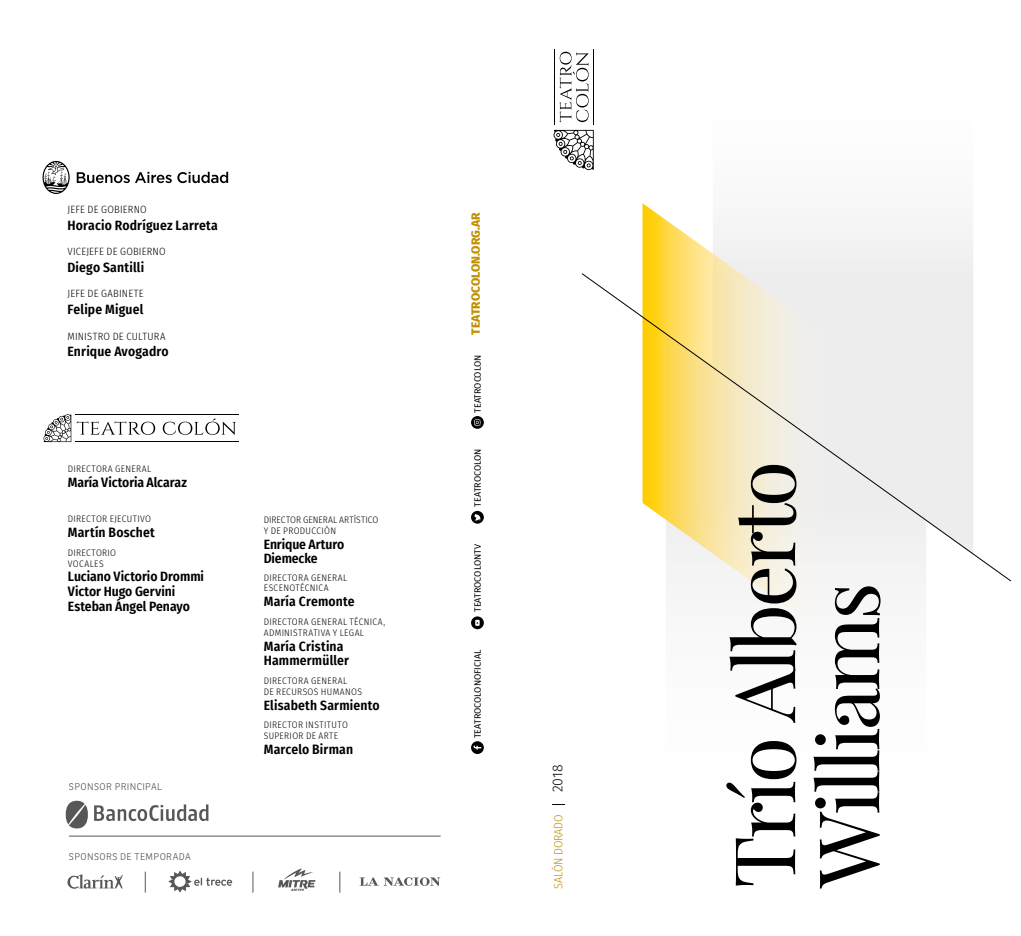
<style>
.page{position:relative;width:1021px;height:936px;background:#fff}
.page>*{position:absolute;margin:0;border:0;box-sizing:border-box;transform-origin:0 0}
.t1{font:84px/84px "Playfair Display";letter-spacing:-.035em;color:#000}
.t2{font:300 14.1px "Fira Sans";color:#000}
.t3{font:600 13.5px/14.9px "Fira Sans Condensed";letter-spacing:.01em;color:#000}
.t4{font:600 13.5px/14.9px "Fira Sans Condensed";letter-spacing:-.01em;color:#000}
.t5{font:800 12px "Fira Sans";color:#c09100}
.t6{font:300 12px "Fira Sans Condensed";letter-spacing:-.02em;color:#c09100}
.t7{font:300 10.5px "Fira Sans Condensed";letter-spacing:.02em;color:#000}
.t8{font:300 9.45px/10.8px "Fira Sans Condensed";letter-spacing:.03em;color:#000}
.t9{font:300 9.45px/10.8px "Fira Sans Condensed";letter-spacing:.01em;color:#000}
.t10{font:300 9.45px "Ronnia";letter-spacing:.045em;color:#575756}
.t11{font:9px "Fira Sans";color:#000}
</style>
<div class="page">
<svg style="left:77px;top:172px;width:151px;height:11px"></svg>
<svg style="left:42px;top:161px;width:28px;height:33px"></svg>
<svg style="left:77px;top:421px;width:78px;height:14px"></svg>
<svg style="left:163px;top:418px;width:73px;height:17px"></svg>
<svg style="left:43px;top:414px;width:28px;height:28px"></svg>
<hr style="left:75px;top:441px;width:163px;height:1px;background:#000">
<hr style="left:75px;top:414px;width:163px;height:1px;background:#000">
<svg style="left:471px;top:741px;width:13px;height:13px"></svg>
<svg style="left:471px;top:511px;width:13px;height:12px"></svg>
<svg style="left:471px;top:616px;width:13px;height:13px"></svg>
<svg style="left:471px;top:416px;width:13px;height:13px"></svg>
<svg style="left:474px;top:419px;width:6px;height:6px"></svg>
<svg style="left:67px;top:874px;width:56px;height:14px"></svg>
<svg style="left:168px;top:870px;width:64px;height:22px"></svg>
<svg style="left:359px;top:877px;width:81px;height:8px"></svg>
<svg style="left:278px;top:868px;width:37px;height:22px"></svg>
<hr style="left:69px;top:835px;width:372px;height:1px;background:#575756">
<svg style="left:145px;top:871px;width:1px;height:21px"></svg>
<svg style="left:253px;top:871px;width:1px;height:21px"></svg>
<svg style="left:339px;top:871px;width:1px;height:21px"></svg>
<svg style="left:559px;top:52px;width:29px;height:70px"></svg>
<svg style="left:553px;top:130px;width:40px;height:40px"></svg>
<hr style="left:593px;top:49px;width:1px;height:75px;background:#000">
<hr style="left:554px;top:49px;width:1px;height:75px;background:#000">
<svg style="left:552px;top:804px;width:13px;height:1px"></svg>
<div style="left:831px;top:228px;width:142px;height:45px;background:#f2f2f2"></div>
<svg style="left:642px;top:203px;width:189px;height:416px"></svg>
<svg style="left:582px;top:273px;width:429px;height:308px"></svg>
<svg style="left:94px;top:804px;width:114px;height:17px"></svg>
<svg style="left:66px;top:800px;width:22px;height:28px"></svg>
<p class="t7" style="left:67px;top:202px;width:81px">JEFE DE GOBIERNO</p>
<p class="t3" style="left:67px;top:217px;width:152px">Horacio Rodríguez Larreta</p>
<p class="t7" style="left:67px;top:244px;width:100px">VICEJEFE DE GOBIERNO</p>
<p class="t3" style="left:67px;top:259px;width:78px">Diego Santilli</p>
<p class="t7" style="left:67px;top:286px;width:78px">JEFE DE GABINETE</p>
<p class="t3" style="left:67px;top:301px;width:77px">Felipe Miguel</p>
<p class="t7" style="left:67px;top:328px;width:99px">MINISTRO DE CULTURA</p>
<p class="t3" style="left:67px;top:343px;width:103px">Enrique Avogadro</p>
<p class="t8" style="left:68px;top:463px;width:85px">DIRECTORA GENERAL</p>
<p class="t3" style="left:68px;top:474px;width:121px">María Victoria Alcaraz</p>
<p class="t8" style="left:68px;top:513px;width:85px">DIRECTOR EJECUTIVO</p>
<p class="t3" style="left:68px;top:524px;width:88px">Martín Boschet</p>
<p class="t8" style="left:68px;top:547px;width:50px">DIRECTORIO<br>VOCALES</p>
<p class="t3" style="left:68px;top:568px;width:138px">Luciano Victorio Drommi<br>Victor Hugo Gervini<br>Esteban Ángel Penayo</p>
<p class="t10" style="left:69px;top:780px;width:95px">SPONSOR PRINCIPAL</p>
<p class="t10" style="left:69px;top:851px;width:123px">SPONSORS DE TEMPORADA</p>
<p class="t9" style="left:264px;top:514px;width:116px">DIRECTOR GENERAL ARTÍSTICO<br>Y DE PRODUCCIÓN</p>
<p class="t4" style="left:264px;top:535px;width:82px">Enrique Arturo<br>Diemecke</p>
<p class="t8" style="left:264px;top:572px;width:85px">DIRECTORA GENERAL<br>ESCENOTÉCNICA</p>
<p class="t3" style="left:264px;top:593px;width:92px">María Cremonte</p>
<p class="t8" style="left:264px;top:616px;width:123px">DIRECTORA GENERAL TÉCNICA,<br>ADMINISTRATIVA Y LEGAL</p>
<p class="t3" style="left:264px;top:637px;width:87px">María Cristina<br>Hammermüller</p>
<p class="t8" style="left:264px;top:675px;width:100px">DIRECTORA GENERAL<br>DE RECURSOS HUMANOS</p>
<p class="t3" style="left:264px;top:696px;width:117px">Elisabeth Sarmiento</p>
<p class="t8" style="left:264px;top:719px;width:86px">DIRECTOR INSTITUTO<br>SUPERIOR DE ARTE</p>
<p class="t3" style="left:264px;top:741px;width:91px">Marcelo Birman</p>
<p class="t5" style="left:465px;top:334px;width:124px;rotate:-90deg">TEATROCOLON.ORG.AR</p>
<p class="t11" style="left:471px;top:413px;width:59px;rotate:-90deg">TEATROCOLON</p>
<p class="t11" style="left:471px;top:506px;width:59px;rotate:-90deg">TEATROCOLON</p>
<p class="t11" style="left:471px;top:612px;width:69px;rotate:-90deg">TEATROCOLONTV</p>
<p class="t11" style="left:471px;top:738px;width:90px;rotate:-90deg">TEATROCOLONOFICIAL</p>
<p class="t2" style="left:547px;top:792px;width:29px;rotate:-90deg">2018</p>
<p class="t6" style="left:549px;top:888px;width:75px;rotate:-90deg">SALÓN DORADO</p>
<h1 class="t1" style="left:721px;top:887px;width:428px;rotate:-90deg">Trío Alberto<br>Williams</h1>
</div>
